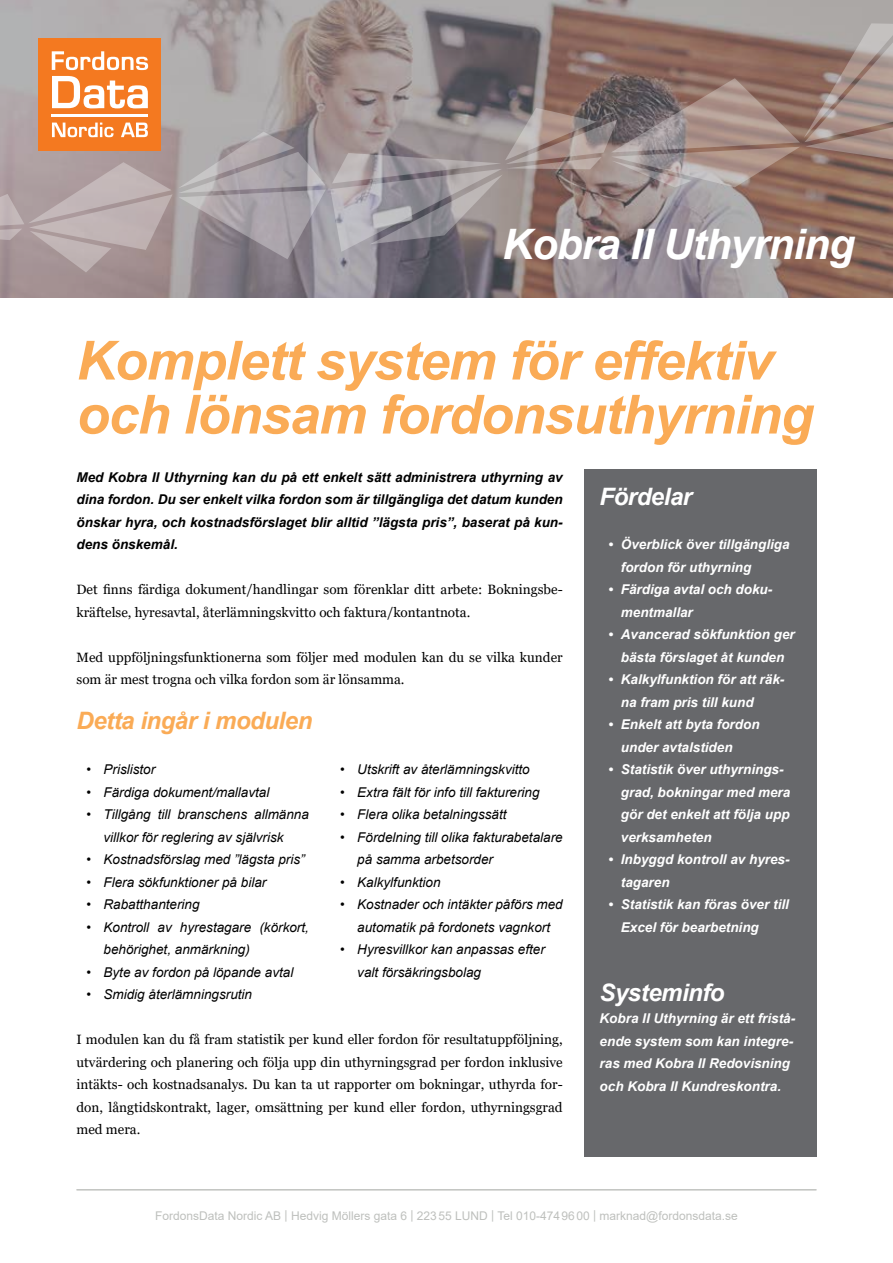
<style>
.page{position:relative;width:893px;height:1263px;background:#fff}
.page>*{position:absolute;margin:0;border:0;box-sizing:border-box;transform-origin:0 0}
.t1{font:italic 700 54px/54px "Arial";letter-spacing:-.02em;color:#faab56}
.t2{font:italic 700 42px "Arial";letter-spacing:-.02em;color:#fff}
.t3{font:italic 700 24px "Arial";letter-spacing:-.02em;color:#faab56}
.t4{font:italic 700 24px "Arial";letter-spacing:-.02em;color:#fff}
.t5{font:italic 13.5px/22.5px "Arial";color:#000}
.t6{font:13.5px/22.5px "Georgia";color:#000}
.t7{font:italic 700 13.5px/22.5px "Arial";color:#fff}
.t8{font:italic 700 13.5px/22.5px "Arial";color:#000;text-align:justify}
.t9{font:12px "Arial";color:#bec0bd}
</style>
<div class="page">
<svg style="left:0;top:0;width:893px;height:298px;background:#998e8f"></svg>
<svg style="left:0;top:23px;width:893px;height:249px;background:#9f8b86"></svg>
<hr style="left:52px;top:114px;width:96px;height:3px;background:#fff">
<div style="left:584px;top:469px;width:232px;height:688px;background:#67686b"></div>
<hr style="left:77px;top:1189px;width:739px;height:1px;background:#bec0bd">
<h2 class="t2" style="left:503px;top:217px;width:354px">Kobra II Uthyrning</h2>
<h1 class="t1" style="left:77px;top:335px;width:738px">Komplett system för effektiv och lönsam fordonsuthyrning</h1>
<p class="t8" style="left:77px;top:466px;width:488px">Med Kobra II Uthyrning kan du på ett enkelt sätt administrera uthyrning av dina fordon. Du ser enkelt vilka fordon som är tillgängliga det datum kunden önskar hyra, och kostnadsförslaget blir alltid ”lägsta pris”, baserat på kun&shy;dens önskemål.</p>
<p class="t6" style="left:77px;top:578px;width:488px">Det finns färdiga dokument/handlingar som förenklar ditt arbete: Bokningsbe&shy;kräftelse, hyresavtal, återlämningskvitto och faktura/kontantnota.</p>
<p class="t6" style="left:77px;top:646px;width:488px">Med uppföljningsfunktionerna som följer med modulen kan du se vilka kunder som är mest trogna och vilka fordon som är lönsamma.</p>
<h3 class="t4" style="left:600px;top:481px;width:94px">Fördelar</h3>
<p class="t7" style="left:621px;top:534px;width:170px;text-indent:-13px">• Överblick över tillgängliga fordon för uthyrning</p>
<p class="t7" style="left:621px;top:579px;width:153px;text-indent:-13px">• Färdiga avtal och doku&shy;mentmallar</p>
<p class="t7" style="left:608px;top:624px;width:188px;text-align:center">• Avancerad sökfunktion ger bästa förslaget åt kunden</p>
<p class="t7" style="left:621px;top:669px;width:165px;text-indent:-13px">• Kalkylfunktion för att räk&shy;na fram pris till kund</p>
<p class="t7" style="left:621px;top:714px;width:140px;text-indent:-13px">• Enkelt att byta fordon under avtalstiden</p>
<p class="t7" style="left:621px;top:759px;width:171px;text-indent:-13px">• Statistik över uthyrnings&shy;grad, bokningar med mera gör det enkelt att följa upp verksamheten</p>
<p class="t7" style="left:621px;top:849px;width:170px;text-indent:-13px">• Inbyggd kontroll av hyres&shy;tagaren</p>
<p class="t7" style="left:621px;top:894px;width:170px;text-indent:-13px">• Statistik kan föras över till<br>Excel för bearbetning</p>
<h3 class="t3" style="left:77px;top:704px;width:237px">Detta ingår i modulen</h3>
<p class="t5" style="left:87px;top:758px;width:70px">• Prislistor</p>
<p class="t5" style="left:87px;top:781px;width:184px">• Färdiga dokument/mallavtal</p>
<p class="t5" style="left:104px;top:803px;width:207px;text-indent:-17px">• Tillgång till branschens allmänna villkor för reglering av självrisk</p>
<p class="t5" style="left:87px;top:848px;width:220px">• Kostnadsförslag med ”lägsta pris”</p>
<p class="t5" style="left:87px;top:871px;width:181px">• Flera sökfunktioner på bilar</p>
<p class="t5" style="left:87px;top:893px;width:115px">• Rabatthantering</p>
<p class="t5" style="left:104px;top:916px;width:207px;text-indent:-17px">• Kontroll av hyrestagare (körkort, behörighet, anmärkning)</p>
<p class="t5" style="left:87px;top:961px;width:208px">• Byte av fordon på löpande avtal</p>
<p class="t5" style="left:87px;top:983px;width:167px">• Smidig återlämningsrutin</p>
<p class="t5" style="left:340px;top:758px;width:191px">• Utskrift av återlämningskvitto</p>
<p class="t5" style="left:340px;top:781px;width:201px">• Extra fält för info till fakturering</p>
<p class="t5" style="left:340px;top:803px;width:168px">• Flera olika betalningssätt</p>
<p class="t5" style="left:357px;top:826px;width:207px;text-indent:-17px">• Fördelning till olika fakturabetalare på samma arbetsorder</p>
<p class="t5" style="left:340px;top:871px;width:102px">• Kalkylfunktion</p>
<p class="t5" style="left:340px;top:893px;width:224px;text-align:center">• Kostnader och intäkter påförs med automatik på fordonets vagnkort</p>
<p class="t5" style="left:357px;top:938px;width:189px;text-indent:-17px">• Hyresvillkor kan anpassas efter valt försäkringsbolag</p>
<h3 class="t4" style="left:600px;top:976px;width:127px">Systeminfo</h3>
<p class="t7" style="left:600px;top:1007px;width:197px">Kobra II Uthyrning är ett fristå&shy;ende system som kan integre&shy;ras med Kobra II Redovisning och Kobra II Kundreskontra.</p>
<p class="t6" style="left:77px;top:1028px;width:488px;text-align:justify">I modulen kan du få fram statistik per kund eller fordon för resultatuppföljning, utvärdering och planering och följa upp din uthyrningsgrad per fordon inklusive intäkts- och kostnadsanalys. Du kan ta ut rapporter om bokningar, uthyrda for&shy;don, långtidskontrakt, lager, omsättning per kund eller fordon, uthyrningsgrad med mera.</p>
<p class="t9" style="left:155px;top:1207px;width:584px">FordonsData Nordic AB | Hedvig Möllers gata 6 | 22355 LUND | Tel 010-4749600 | marknad@fordonsdata.se</p>
</div>
